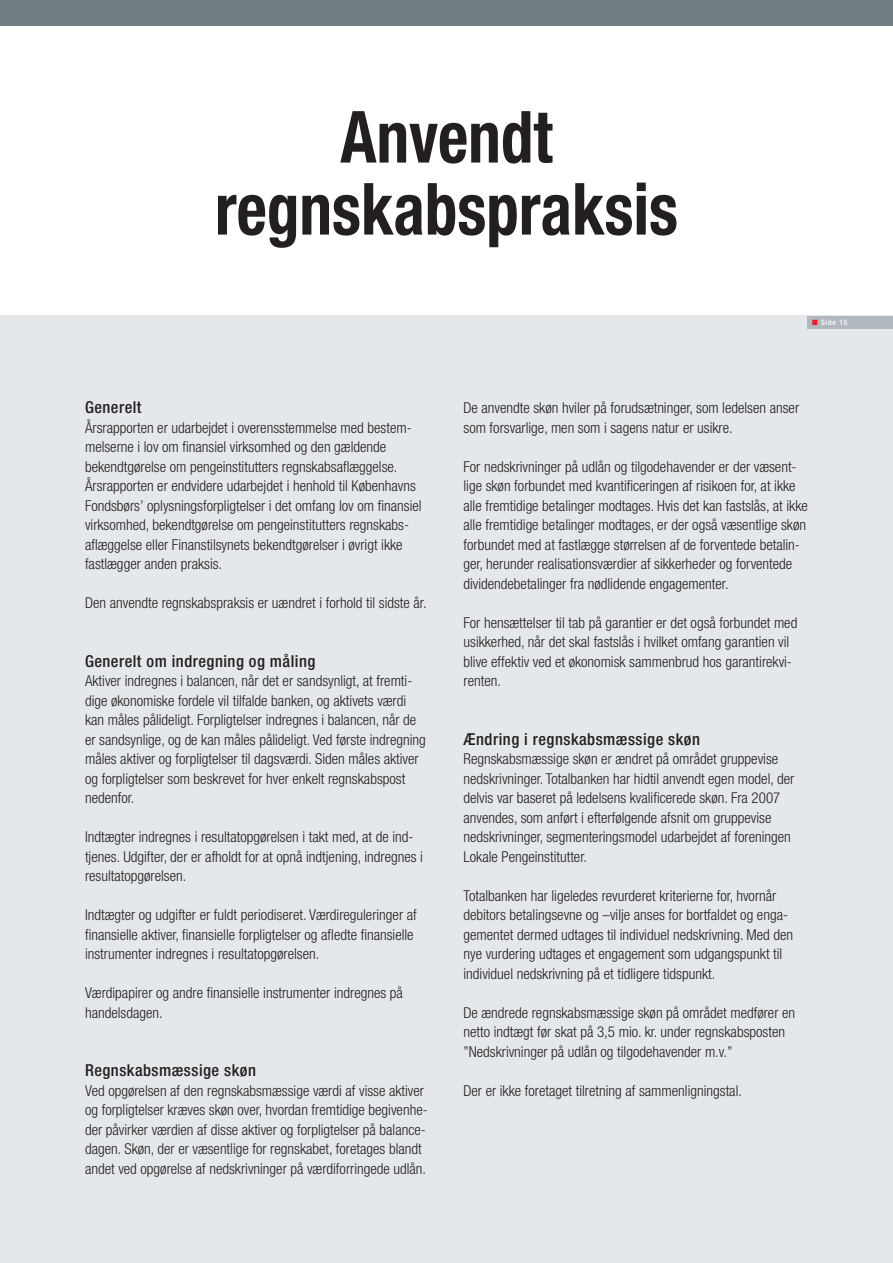
<style>
.page{position:relative;width:893px;height:1263px;background:#fff}
.page>*{position:absolute;margin:0;border:0;box-sizing:border-box;transform-origin:0 0}
.t1{font:700 condensed 72px/72px "Helvetica Neue";color:#231f20;text-align:center;scale:.9 1}
.t2{font:500 condensed 16.5px "Helvetica Neue";letter-spacing:.03em;color:#231f20}
.t3{font:300 condensed 15px/19.5px "Helvetica Neue";color:#231f20}
.t4{font:500 condensed 7.5px "Helvetica Neue";letter-spacing:.1em;color:#fff}
.s1{color:#ee1d23}
</style>
<div class="page">
<div style="left:0;top:316px;width:893px;height:947px;background:#e5e8eb"></div>
<div style="left:808px;top:316px;width:85px;height:12px;background:#b1b9bf"></div>
<div style="left:0;top:0;width:893px;height:26px;background:#717d83"></div>
<h1 class="t1" style="left:215px;top:100px;width:516px">Anvendt regnskabspraksis</h1>
<p class="t4" style="left:812px;top:318px;width:37px"><span class="s1">■</span> Side 15</p>
<p class="t2" style="left:85px;top:398px;width:58px">Generelt</p>
<p class="t3" style="left:85px;top:418px;width:338px">Årsrapporten er udarbejdet i overensstemmelse med bestem&shy;melserne i lov om finansiel virksomhed og den gældende bekendtgørelse om pengeinstitutters regnskabsaflæggelse.<br>Årsrapporten er endvidere udarbejdet i henhold til Københavns Fondsbørs’ oplysningsforpligtelser i det omfang lov om finansiel virksomhed, bekendtgørelse om pengeinstitutters regnskabs&shy;aflæggelse eller Finanstilsynets bekendtgørelser i øvrigt ikke fastlægger anden praksis.</p>
<p class="t3" style="left:85px;top:593px;width:343px">Den anvendte regnskabspraksis er uændret i forhold til sidste år.</p>
<p class="t2" style="left:85px;top:651px;width:232px">Generelt om indregning og måling</p>
<p class="t3" style="left:85px;top:671px;width:342px">Aktiver indregnes i balancen, når det er sandsynligt, at fremti&shy;dige økonomiske fordele vil tilfalde banken, og aktivets værdi kan måles pålideligt. Forpligtelser indregnes i balancen, når de er sandsynlige, og de kan måles pålideligt. Ved første indregning måles aktiver og forpligtelser til dagsværdi. Siden måles aktiver og forpligtelser som beskrevet for hver enkelt regnskabspost nedenfor.</p>
<p class="t3" style="left:85px;top:827px;width:339px">Indtægter indregnes i resultatopgørelsen i takt med, at de ind&shy;tjenes. Udgifter, der er afholdt for at opnå indtjening, indregnes i resultatopgørelsen.</p>
<p class="t3" style="left:85px;top:905px;width:333px">Indtægter og udgifter er fuldt periodiseret. Værdireguleringer af finansielle aktiver, finansielle forpligtelser og afledte finansielle instrumenter indregnes i resultatopgørelsen.</p>
<p class="t3" style="left:85px;top:983px;width:319px">Værdipapirer og andre finansielle instrumenter indregnes på handelsdagen.</p>
<p class="t2" style="left:85px;top:1061px;width:172px">Regnskabsmæssige skøn</p>
<p class="t3" style="left:85px;top:1081px;width:344px">Ved opgørelsen af den regnskabsmæssige værdi af visse aktiver og forpligtelser kræves skøn over, hvordan fremtidige begivenhe&shy;der påvirker værdien af disse aktiver og forpligtelser på balance&shy;dagen. Skøn, der er væsentlige for regnskabet, foretages blandt andet ved opgørelse af nedskrivninger på værdiforringede udlån.</p>
<p class="t3" style="left:463px;top:398px;width:337px">De anvendte skøn hviler på forudsætninger, som ledelsen anser som forsvarlige, men som i sagens natur er usikre.</p>
<p class="t3" style="left:463px;top:457px;width:346px">For nedskrivninger på udlån og tilgodehavender er der væsent&shy;lige skøn forbundet med kvantificeringen af risikoen for, at ikke alle fremtidige betalinger modtages. Hvis det kan fastslås, at ikke alle fremtidige betalinger modtages, er der også væsentlige skøn forbundet med at fastlægge størrelsen af de forventede betalin&shy;ger, herunder realisationsværdier af sikkerheder og forventede dividendebetalinger fra nødlidende engagementer.</p>
<p class="t3" style="left:463px;top:613px;width:335px">For hensættelser til tab på garantier er det også forbundet med usikkerhed, når det skal fastslås i hvilket omfang garantien vil blive effektiv ved et økonomisk sammenbrud hos garantirekvi&shy;renten.</p>
<p class="t2" style="left:463px;top:729px;width:238px">Ændring i regnskabsmæssige skøn</p>
<p class="t3" style="left:463px;top:749px;width:332px">Regnskabsmæssige skøn er ændret på området gruppevise nedskrivninger. Totalbanken har hidtil anvendt egen model, der delvis var baseret på ledelsens kvalificerede skøn. Fra 2007 anvendes, som anført i efterfølgende afsnit om gruppevise nedskrivninger, segmenteringsmodel udarbejdet af foreningen Lokale Pengeinstitutter.</p>
<p class="t3" style="left:463px;top:886px;width:331px">Totalbanken har ligeledes revurderet kriterierne for, hvornår debitors betalingsevne og –vilje anses for bortfaldet og enga&shy;gementet dermed udtages til individuel nedskrivning. Med den nye vurdering udtages et engagement som udgangspunkt til individuel nedskrivning på et tidligere tidspunkt.</p>
<p class="t3" style="left:463px;top:1003px;width:333px">De ændrede regnskabsmæssige skøn på området medfører en netto indtægt før skat på 3,5 mio. kr. under regnskabsposten ”Nedskrivninger på udlån og tilgodehavender m.v.”</p>
<p class="t3" style="left:463px;top:1081px;width:280px">Der er ikke foretaget tilretning af sammenligningstal.</p>
</div>
